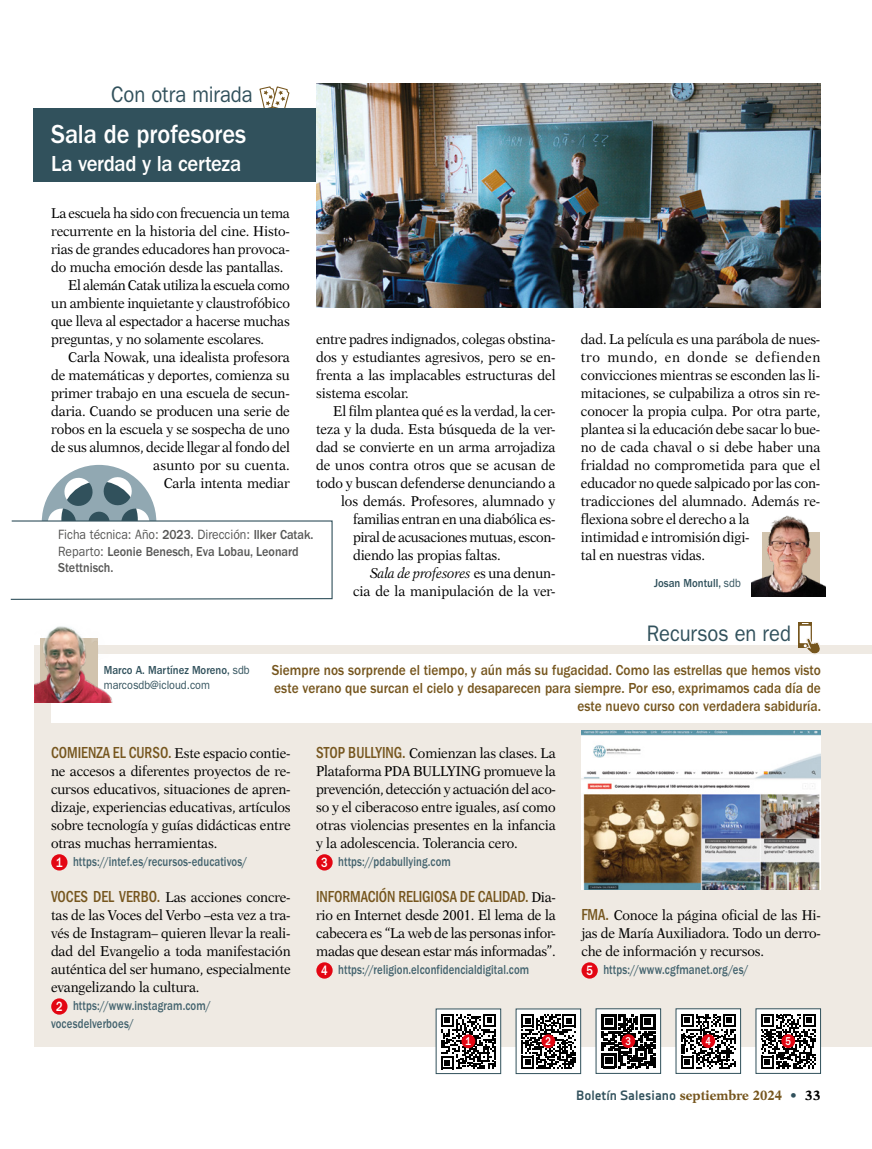
<style>
.page{position:relative;width:872px;height:1149px;background:#fff}
.page>*{position:absolute;margin:0;border:0;box-sizing:border-box;transform-origin:0 0}
.t1{font:500 27px "ITC Franklin Gothic Std";letter-spacing:-.005em;color:#fff;scale:.9 1}
.t2{font:22.5px "ITC Franklin Gothic Std";letter-spacing:-.005em;color:#31515c;scale:.9 1}
.t3{font:500 22.5px "ITC Franklin Gothic Std";letter-spacing:-.015em;color:#fff;scale:.92 1}
.t4{font:500 condensed 16.5px "ITC Franklin Gothic Std";letter-spacing:-.005em;color:#76561e;scale:.9 1}
.t5{font:500 15px/18px "ITC Franklin Gothic Std";color:#76561e;text-align:right;scale:.89 1}
.t6{font:14.25px/18px "New Aster LT Std";letter-spacing:-.01em;color:#000;text-align:justify;scale:.92 1}
.t7{font:14.25px "New Aster LT Std";letter-spacing:-.035em;color:#000;scale:.92 1}
.t8{font:14.25px "New Aster LT Std";letter-spacing:-.03em;color:#000;scale:.92 1}
.t9{font:italic 14.25px "New Aster LT Std";letter-spacing:-.015em;color:#000;scale:.92 1}
.t10{font:500 13.5px/18px "ITC Franklin Gothic Std";letter-spacing:.01em;color:#43636e;scale:.8 1}
.t11{font:500 13.5px/16.5px "ITC Franklin Gothic Std";color:#575756;scale:.9 1}
.t12{font:700 13.5px "Decima Nova Pro";color:#31515c}
.t13{font:500 12px/15px "ITC Franklin Gothic Std";color:#31515c;scale:.9 1}
.t14{font:500 11.7px "ITC Franklin Gothic Std";color:#fff;scale:.8 1}
.s1{font-style:normal}
.s2{font-weight:400}
.s3{font-family:"ITC Franklin Gothic Std";font-weight:500;font-stretch:condensed;font-size:16.5px;color:#76561e}
.s4{font-size:13.95px;color:#fff}
.s5{font-family:"New Aster LT Std";font-weight:400;font-stretch:normal;font-size:14.25px;color:#000}
.s6{font-family:"New Aster LT Std";color:#76561e}
.s7{font-family:"New Aster LT Std"}
.s8{font-family:"New Aster LT Std";color:#000}
</style>
<div class="page">
<div style="left:34px;top:644px;width:838px;height:402px;background:#efeae3"></div>
<div style="left:51px;top:653px;width:821px;height:69px;background:#fff"></div>
<svg style="left:798px;top:621px;width:13px;height:26px"></svg>
<div style="left:798px;top:624px;width:13px;height:20px;background:#fff;border:1px solid #76561e"></div>
<svg style="left:803px;top:637px;width:18px;height:17px"></svg>
<svg style="left:259px;top:86px;width:31px;height:22px"></svg>
<div style="left:33px;top:108px;width:283px;height:74px;background:#31515c"></div>
<img style="left:751px;top:515px;width:75px;height:81px">
<img style="left:316px;top:84px;width:505px;height:224px">
<div style="left:51px;top:854px;width:16px;height:16px;background:#e30613;border-radius:50%"></div>
<div style="left:51px;top:998px;width:16px;height:16px;background:#e30613;border-radius:50%"></div>
<div style="left:316px;top:854px;width:17px;height:16px;background:#e30613;border-radius:50%"></div>
<div style="left:316px;top:962px;width:17px;height:16px;background:#e30613;border-radius:50%"></div>
<div style="left:581px;top:962px;width:17px;height:16px;background:#e30613;border-radius:50%"></div>
<svg style="left:10px;top:465px;width:323px;height:135px"></svg>
<img style="left:581px;top:730px;width:240px;height:159px">
<div style="left:436px;top:1008px;width:65px;height:65px;background:#fff"></div>
<svg style="left:441px;top:1014px;width:55px;height:54px"></svg>
<div style="left:461px;top:1034px;width:14px;height:13px;background:#e30613;border-radius:50%"></div>
<div style="left:596px;top:1008px;width:64px;height:65px;background:#fff"></div>
<svg style="left:601px;top:1014px;width:54px;height:53px"></svg>
<div style="left:595px;top:1008px;width:66px;height:65px;border:1px solid #31515c"></div>
<div style="left:621px;top:1033px;width:14px;height:14px;background:#e30613;border-radius:50%"></div>
<div style="left:516px;top:1008px;width:64px;height:65px;background:#fff"></div>
<svg style="left:521px;top:1014px;width:54px;height:54px"></svg>
<div style="left:541px;top:1034px;width:14px;height:13px;background:#e30613;border-radius:50%"></div>
<div style="left:676px;top:1008px;width:64px;height:65px;background:#fff"></div>
<svg style="left:681px;top:1014px;width:55px;height:54px"></svg>
<div style="left:675px;top:1008px;width:66px;height:65px;border:1px solid #31515c"></div>
<div style="left:701px;top:1033px;width:14px;height:14px;background:#e30613;border-radius:50%"></div>
<div style="left:756px;top:1008px;width:64px;height:65px;background:#fff"></div>
<svg style="left:761px;top:1014px;width:55px;height:54px"></svg>
<div style="left:755px;top:1008px;width:66px;height:65px;border:1px solid #31515c"></div>
<div style="left:781px;top:1033px;width:14px;height:14px;background:#e30613;border-radius:50%"></div>
<img style="left:34px;top:626px;width:79px;height:75px">
<h2 class="t2" style="left:111px;top:82px;width:159px">Con otra mirada</h2>
<h1 class="t1" style="left:51px;top:119px;width:218px">Sala de profesores</h1>
<h2 class="t3" style="left:51px;top:151px;width:208px">La verdad y la certeza</h2>
<p class="t6" style="left:51px;top:204px;width:261px">La escuela ha sido con frecuencia un tema</p>
<p class="t6" style="left:51px;top:222px;width:261px">recurrente en la historia del cine. Histo-</p>
<p class="t6" style="left:51px;top:240px;width:261px">rias de grandes educadores han provoca-</p>
<p class="t6" style="left:51px;top:258px;width:254px">do mucha emoción desde las pantallas.</p>
<p class="t7" style="left:68px;top:276px;width:242px">El alemán Catak utiliza la escuela como</p>
<p class="t6" style="left:51px;top:294px;width:261px">un ambiente inquietante y claustrofóbico</p>
<p class="t6" style="left:51px;top:312px;width:261px">que lleva al espectador a hacerse muchas</p>
<p class="t6" style="left:51px;top:330px;width:233px">preguntas, y no solamente escolares.</p>
<p class="t6" style="left:68px;top:348px;width:242px">Carla Nowak, una idealista profesora</p>
<p class="t6" style="left:51px;top:366px;width:261px">de matemáticas y deportes, comienza su</p>
<p class="t6" style="left:51px;top:384px;width:261px">primer trabajo en una escuela de secun-</p>
<p class="t6" style="left:51px;top:402px;width:261px">daria. Cuando se producen una serie de</p>
<p class="t6" style="left:51px;top:420px;width:261px">robos en la escuela y se sospecha de uno</p>
<p class="t6" style="left:51px;top:438px;width:261px">de sus alumnos, decide llegar al fondo del</p>
<p class="t6" style="left:153px;top:456px;width:150px">asunto por su cuenta.</p>
<p class="t6" style="left:164px;top:474px;width:138px">Carla intenta mediar</p>
<p class="t6" style="left:316px;top:330px;width:262px">entre padres indignados, colegas obstina&shy;dos y estudiantes agresivos, pero se en&shy;frenta a las implacables estructuras del sistema escolar.</p>
<p class="t6" style="left:333px;top:402px;width:243px">El film plantea qué es la verdad, la cer-</p>
<p class="t6" style="left:316px;top:420px;width:262px">teza y la duda. Esta búsqueda de la ver-</p>
<p class="t6" style="left:316px;top:438px;width:262px">dad se convierte en un arma arrojadiza</p>
<p class="t6" style="left:316px;top:456px;width:262px">de unos contra otros que se acusan de</p>
<p class="t6" style="left:316px;top:474px;width:262px">todo y buscan defenderse denunciando a</p>
<p class="t6" style="left:341px;top:492px;width:234px">los demás. Profesores, alumnado y</p>
<p class="t6" style="left:353px;top:510px;width:221px">familias entran en una diabólica es-</p>
<p class="t8" style="left:353px;top:528px;width:221px">piral de acusaciones mutuas, escon-</p>
<p class="t6" style="left:353px;top:546px;width:162px">diendo las propias faltas.</p>
<p class="t9" style="left:370px;top:564px;width:203px">Sala de profesores <span class="s1">es una denun-</span></p>
<p class="t6" style="left:353px;top:582px;width:221px">cia de la manipulación de la ver-</p>
<p class="t11" style="left:58px;top:526px;width:285px"><span class="s2">Ficha técnica: Año:</span> 2023. <span class="s2">Dirección:</span> Ilker Catak.<br><span class="s2">Reparto:</span> Leonie Benesch, Eva Lobau, Leonard<br>Stettnisch.</p>
<p class="t6" style="left:581px;top:330px;width:262px;text-align:left">dad. La película es una parábola de nues&shy;tro mundo, en donde se defienden convicciones mientras se esconden las li&shy;mitaciones, se culpabiliza a otros sin re&shy;conocer la propia culpa. Por otra parte, plantea si la educación debe sacar lo bue&shy;no de cada chaval o si debe haber una frialdad no comprometida para que el educador no quede salpicado por las con&shy;tradicciones del alumnado. Además re&shy;flexiona sobre el derecho a la<br>intimidad e intromisión digi-<br>tal en nuestras vidas.</p>
<p class="t13" style="left:654px;top:575px;width:98px">Josan Montull, <span class="s2">sdb</span></p>
<h2 class="t2" style="left:647px;top:620px;width:162px">Recursos en red</h2>
<p class="t13" style="left:104px;top:662px;width:164px">Marco A. Martínez Moreno, <span class="s2">sdb marcosdb@icloud.com</span></p>
<p class="t5" style="left:272px;top:660px;width:618px">Siempre nos sorprende el tiempo, y aún más su fugacidad. Como las estrellas que hemos visto este verano que surcan el cielo y desaparecen para siempre. Por eso, exprimamos cada día de este nuevo curso con verdadera sabiduría.</p>
<p class="t6" style="left:51px;top:744px;width:262px"><span class="s3">COMIENZA EL CURSO.</span> Este espacio contie&shy;ne accesos a diferentes proyectos de re&shy;cursos educativos, situaciones de apren&shy;dizaje, experiencias educativas, artículos sobre tecnología y guías didácticas entre otras muchas herramientas.</p>
<p class="t10" style="left:56px;top:852px;width:241px"><span class="s4">1</span> https://intef.es/recursos-educativos/</p>
<p class="t6" style="left:51px;top:888px;width:262px"><span class="s3">VOCES DEL VERBO.</span> Las acciones concre&shy;tas de las Voces del Verbo –esta vez a tra&shy;vés de Instagram– quieren llevar la reali&shy;dad del Evangelio a toda manifestación auténtica del ser humano, especialmente evangelizando la cultura.</p>
<p class="t10" style="left:51px;top:996px;width:201px;text-indent:5px"><span class="s4">2</span> https://www.instagram.com/ vocesdelverboes/</p>
<p class="t6" style="left:316px;top:744px;width:262px"><span class="s3">STOP BULLYING.</span> Comienzan las clases. La Plataforma PDA BULLYING promueve la prevención, detección y actuación del aco&shy;so y el ciberacoso entre iguales, así como otras violencias presentes en la infancia y la adolescencia. Tolerancia cero.</p>
<p class="t10" style="left:321px;top:852px;width:164px"><span class="s4">3</span> https://pdabullying.com</p>
<p class="t4" style="left:316px;top:887px;width:268px">INFORMACIÓN RELIGIOSA DE CALIDAD. <span class="s5">Dia-</span></p>
<p class="t6" style="left:316px;top:906px;width:262px">rio en Internet desde 2001. El lema de la cabecera es “La web de las personas infor&shy;madas que desean estar más informadas”.</p>
<p class="t10" style="left:321px;top:960px;width:261px"><span class="s4">4</span> https://religion.elconfidencialdigital.com</p>
<p class="t6" style="left:581px;top:906px;width:262px"><span class="s3">FMA.</span> Conoce la página oficial de las Hi&shy;jas de María Auxiliadora. Todo un derro&shy;che de información y recursos.</p>
<p class="t10" style="left:586px;top:960px;width:204px"><span class="s4">5</span> https://www.cgfmanet.org/es/</p>
<p class="t14" style="left:465px;top:1034px;width:8px">1</p>
<p class="t14" style="left:545px;top:1034px;width:8px">2</p>
<p class="t14" style="left:625px;top:1034px;width:8px">3</p>
<p class="t14" style="left:705px;top:1034px;width:8px">4</p>
<p class="t14" style="left:785px;top:1034px;width:8px">5</p>
<p class="t12" style="left:576px;top:1086px;width:246px">Boletín Salesiano <span class="s6">septiembre 2024</span> <span class="s7">•</span> <span class="s8">33</span></p>
</div>
